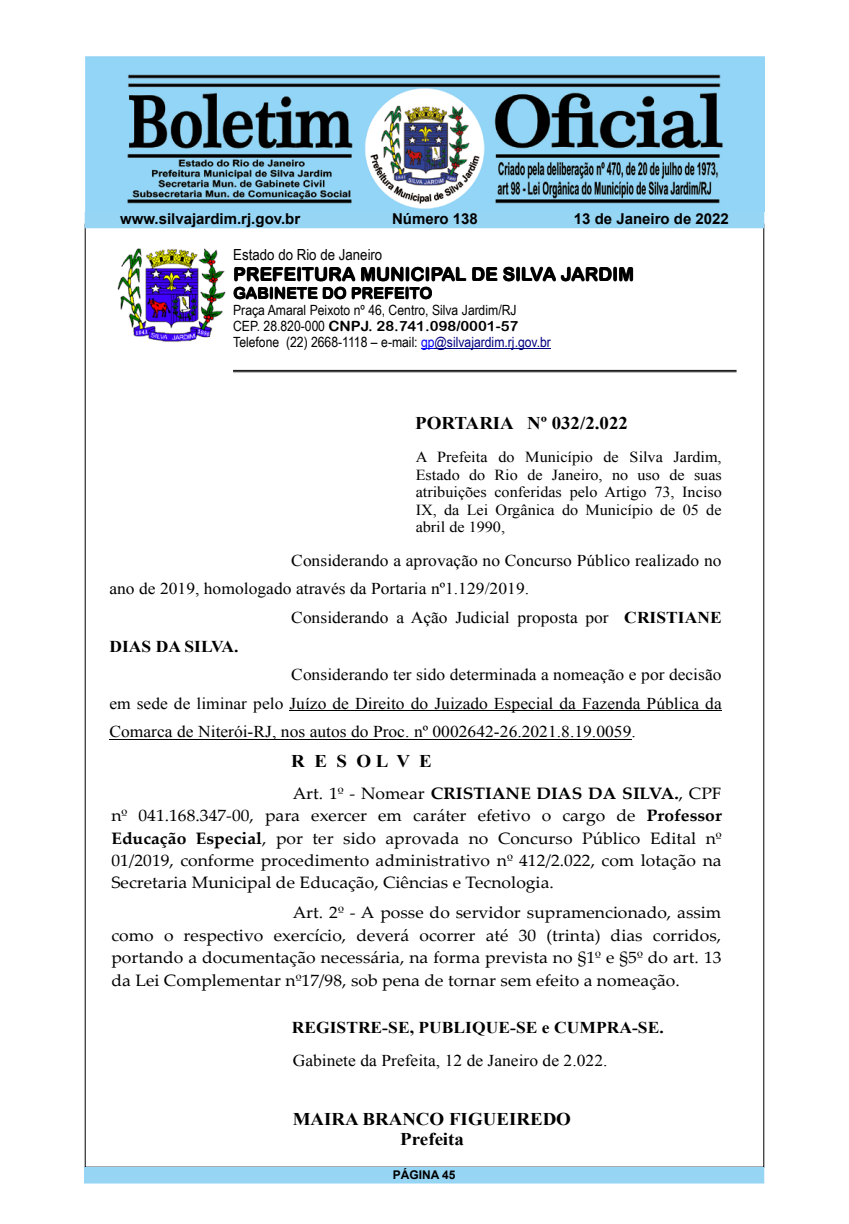
<style>
.page{position:relative;width:849px;height:1224px;background:#fff}
.page>*{position:absolute;margin:0;border:0;box-sizing:border-box;transform-origin:0 0}
.t1{font:700 17.9px/20.7px "Times New Roman";letter-spacing:-.005em;color:#000;text-align:center;scale:1.06 1}
.t2{font:17.9px "Arial Rounded MT Bold";color:#000;scale:1.06 1}
.t3{font:16.5px/22.4px "Palatino Linotype";color:#000;text-align:justify;scale:1.06 1}
.t4{font:16.5px/28.6px "Times New Roman";color:#000;text-align:justify;scale:1.06 1}
.t5{font:700 16.5px "Times New Roman";color:#000;scale:1.06 1}
.t6{font:15.3px/17.6px "Times New Roman";color:#000;text-align:justify;scale:1.06 1}
.t7{font:15.3px "Arial Narrow";color:#000;scale:1.06 1}
.t8{font:15.3px "Arial Rounded MT Bold";color:#000;scale:1.06 1}
.t9{font:700 15px "Arial";color:#000}
.t10{font:14.1px "Arial Narrow";color:#000;scale:1.06 1}
.t11{font:14.1px "Arial Rounded MT Bold";letter-spacing:-.005em;color:#000;scale:1.06 1}
.t12{font:700 12px "Arial";color:#000}
.s1{font-family:"Arial Narrow"}
.s2{color:#00f}
.s3{color:#000080}
.s4{font-weight:700}
.s5{font-family:"Times New Roman";font-weight:700}
</style>
<div class="page">
<img style="left:85px;top:56px;width:679px;height:156px">
<div style="left:84px;top:1167px;width:680px;height:16px;background:#96d5f4"></div>
<div style="left:85px;top:212px;width:679px;height:16px;background:#96d5f4"></div>
<img style="left:117px;top:248px;width:109px;height:94px">
<hr style="left:233px;top:370px;width:503px;height:1px;background:#000">
<hr style="left:233px;top:371px;width:503px;height:1px;background:#000">
<hr style="left:434px;top:349px;width:117px;height:1px;background:#000080">
<hr style="left:289px;top:710px;width:433px;height:1px;background:#000">
<hr style="left:109px;top:739px;width:522px;height:1px;background:#000">
<p class="t9" style="left:120px;top:208px;width:182px">www.silvajardim.rj.gov.br</p>
<p class="t9" style="left:392px;top:208px;width:87px">Número 138</p>
<p class="t9" style="left:574px;top:208px;width:157px">13 de Janeiro de 2022</p>
<p class="t7" style="left:233px;top:244px;width:142px">Estado do Rio de Janeiro</p>
<p class="t2" style="left:233px;top:263px;width:380px">PREFEITURA MUNICIPAL DE SILVA JARDIM</p>
<p class="t8" style="left:233px;top:284px;width:190px">GABINETE DO PREFEITO</p>
<p class="t10" style="left:233px;top:300px;width:269px">Praça Amaral Peixoto nº 46, Centro, Silva Jardim/RJ</p>
<p class="t11" style="left:233px;top:318px;width:270px"><span class="s1">CEP. 28.820-000</span> CNPJ. 28.741.098/0001-57</p>
<p class="t10" style="left:233px;top:332px;width:301px">Telefone (22) 2668-1118 – e-mail: <span class="s2">gp</span><span class="s3">@silvajardim.rj.gov.br</span></p>
<p class="t1" style="left:415px;top:412px;width:202px">PORTARIA Nº 032/2.022</p>
<p class="t6" style="left:416px;top:448px;width:290px">A Prefeita do Município de Silva Jardim, Estado do Rio de Janeiro, no uso de suas atribuições conferidas pelo Artigo 73, Inciso IX, da Lei Orgânica do Município de 05 de abril de 1990,</p>
<p class="t4" style="left:291px;top:546px;width:407px">Considerando a aprovação no Concurso Público realizado no</p>
<p class="t4" style="left:109px;top:574px;width:397px">ano de 2019, homologado através da Portaria nº1.129/2019.</p>
<p class="t4" style="left:291px;top:603px;width:408px">Considerando a Ação Judicial proposta por <span class="s4">CRISTIANE</span></p>
<p class="t5" style="left:109px;top:635px;width:123px">DIAS DA SILVA.</p>
<p class="t4" style="left:109px;top:660px;width:579px;text-indent:182px">Considerando ter sido determinada a nomeação e por decisão em sede de liminar pelo Juízo de Direito do Juizado Especial da Fazenda Pública da Comarca de Niterói-RJ, nos autos do Proc. nº 0002642-26.2021.8.19.0059.</p>
<p class="t1" style="left:291px;top:750px;width:134px">R E S O L V E</p>
<p class="t3" style="left:111px;top:781px;width:577px;text-indent:181px">Art. 1º - Nomear <span class="s4">CRISTIANE DIAS DA SILVA</span><span class="s5">.</span>, CPF nº 041.168.347-00, para exercer em caráter efetivo o cargo de <span class="s4">Professor Educação Especial</span>, por ter sido aprovada no Concurso Público Edital nº 01/2019, conforme procedimento administrativo nº 412/2.022, com lotação na Secretaria Municipal de Educação, Ciências e Tecnologia.</p>
<p class="t3" style="left:111px;top:901px;width:577px;text-indent:181px">Art. 2º - A posse do servidor supramencionado, assim como o respectivo exercício, deverá ocorrer até 30 (trinta) dias corridos, portando a documentação necessária, na forma prevista no §1º e §5º do art. 13 da Lei Complementar nº17/98, sob pena de tornar sem efeito a nomeação.</p>
<p class="t5" style="left:292px;top:1016px;width:352px">REGISTRE-SE, PUBLIQUE-SE e CUMPRA-SE.</p>
<p class="t4" style="left:293px;top:1046px;width:298px">Gabinete da Prefeita, 12 de Janeiro de 2.022.</p>
<p class="t1" style="left:293px;top:1108px;width:264px">MAIRA BRANCO FIGUEIREDO<br>Prefeita</p>
<p class="t12" style="left:393px;top:1166px;width:64px">PÁGINA 45</p>
</div>
